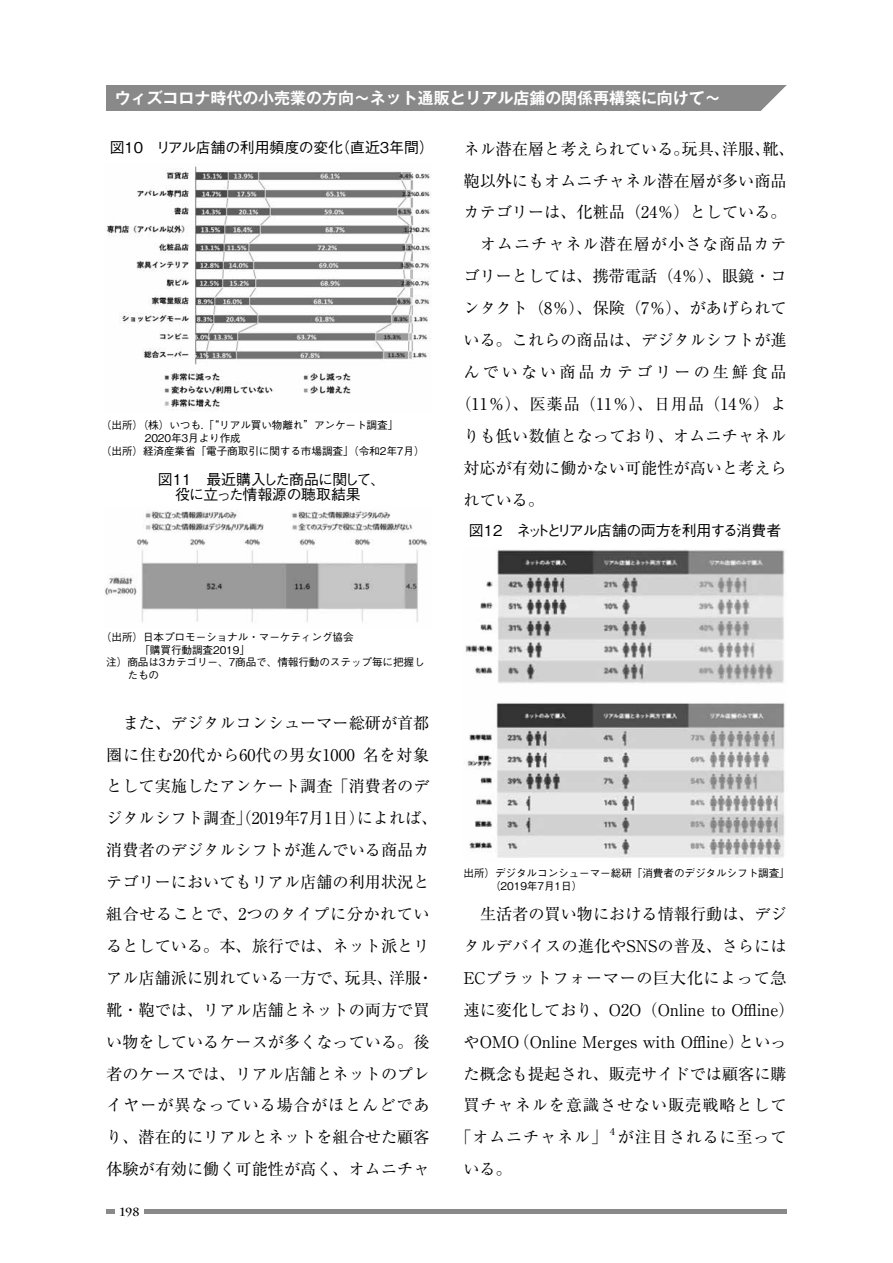
<style>
.page{position:relative;width:893px;height:1263px;background:#fff}
.page>*{position:absolute;margin:0;border:0;box-sizing:border-box;transform-origin:0 0}
.t1{font:16.2px/32px "Ryumin Pro";color:#000;text-align:center}
.t2{font:16.2px "Ryumin Pro";letter-spacing:.05em;color:#000}
.t3{font:16.2px "Ryumin Pro";letter-spacing:.035em;color:#000}
.t4{font:16.2px "Ryumin Pro";letter-spacing:.055em;color:#000}
.t5{font:16.2px "Ryumin Pro";letter-spacing:.06em;color:#000}
.t6{font:16.2px "Ryumin Pro";letter-spacing:.185em;color:#000}
.t7{font:700 15.9px "Gothic MB101 Pro De";color:#fff}
.t8{font:500 14.85px/14.9px "Gothic BBB Pro";letter-spacing:-.03em;color:#000;text-align:center}
.t9{font:500 14.85px "Gothic BBB Pro";color:#000}
.t10{font:500 14.85px "Gothic BBB Pro";letter-spacing:-.06em;color:#000}
.t11{font:700 11.7px "Charlemagne Std";color:#000}
.t12{font:500 10.65px/12.8px "Gothic BBB Pro";letter-spacing:-.01em;color:#000}
.t13{font:9.45px "Ryumin Pro";color:#000}
</style>
<div class="page">
<div style="left:106px;top:85px;width:681px;height:26px;background:#898989"></div>
<svg style="left:761px;top:85px;width:26px;height:26px"></svg>
<hr style="left:145px;top:1210px;width:642px;height:4px;background:#898989">
<svg style="left:106px;top:1210px;width:9px;height:4px"></svg>
<img style="left:106px;top:166px;width:325px;height:245px">
<img style="left:104px;top:510px;width:324px;height:113px">
<img style="left:465px;top:549px;width:320px;height:309px">
<p class="t7" style="left:115px;top:85px;width:607px">ウィズコロナ時代の小売業の方向〜ネット通販とリアル店鋪の関係再構築に向けて〜</p>
<p class="t9" style="left:110px;top:136px;width:326px">図10　リアル店舗の利用頻度の変化（直近3年間）</p>
<p class="t12" style="left:101px;top:418px;width:299px">（出所）（株）いつも.「“リアル買い物離れ”アンケート調査」</p>
<p class="t12" style="left:106px;top:430px;width:136px">　　　 2020年3月より作成</p>
<p class="t12" style="left:101px;top:443px;width:325px">（出所）経済産業省「電子商取引に関する市場調査」（令和2年7月）</p>
<p class="t8" style="left:158px;top:470px;width:229px">図11　最近購入した商品に関して、役に立った情報源の聴取結果</p>
<p class="t1" style="left:463px;top:131px;width:333px">ネル潜在層と考えられている。玩具、洋服、靴、</p>
<p class="t1" style="left:463px;top:163px;width:325px">鞄以外にもオムニチャネル潜在層が多い商品</p>
<p class="t1" style="left:463px;top:195px;width:325px">カテゴリーは、化粧品（24％）としている。</p>
<p class="t5" style="left:480px;top:231px;width:308px">オムニチャネル潜在層が小さな商品カテ</p>
<p class="t1" style="left:463px;top:259px;width:325px">ゴリーとしては、携帯電話（4％）、眼鏡・コ</p>
<p class="t1" style="left:463px;top:291px;width:325px">ンタクト（8％）、保険（7％）、があげられて</p>
<p class="t1" style="left:463px;top:323px;width:325px">いる。これらの商品は、デジタルシフトが進</p>
<p class="t6" style="left:463px;top:359px;width:325px">んでいない商品カテゴリーの生鮮食品</p>
<p class="t2" style="left:455px;top:391px;width:333px">（11％）、医薬品（11％）、日用品（14％）よ</p>
<p class="t1" style="left:463px;top:419px;width:325px">りも低い数値となっており、オムニチャネル</p>
<p class="t1" style="left:463px;top:450px;width:325px">対応が有効に働かない可能性が高いと考えら</p>
<p class="t1" style="left:463px;top:482px;width:82px">れている。</p>
<p class="t10" style="left:469px;top:519px;width:314px">図12　ネットとリアル店舗の両方を利用する消費者</p>
<p class="t12" style="left:101px;top:629px;width:254px">（出所）日本プロモーショナル・マーケティング協会</p>
<p class="t12" style="left:106px;top:642px;width:145px">　　　 「購買行動調査2019」</p>
<p class="t12" style="left:106px;top:655px;width:320px">注）商品は3カテゴリー、7商品で、情報行動のステップ毎に把握し</p>
<p class="t12" style="left:128px;top:667px;width:33px">たもの</p>
<p class="t1" style="left:106px;top:705px;width:333px">また、デジタルコンシューマー総研が首都<br>圏に住む20代から60代の男女1000 名を対象として実施したアンケート調査「消費者のデジタルシフト調査」（2019年7月1日）によれば、消費者のデジタルシフトが進んでいる商品カテゴリーにおいてもリアル店舗の利用状況と組合せることで、2つのタイプに分かれているとしている。本、旅行では、ネット派とリアル店舗派に別れている一方で、玩具、洋服・靴・鞄では、リアル店舗とネットの両方で買い物をしているケースが多くなっている。後者のケースでは、リアル店舗とネットのプレイヤーが異なっている場合がほとんどであり、潜在的にリアルとネットを組合せた顧客体験が有効に働く可能性が高く、オムニチャ</p>
<p class="t11" style="left:120px;top:1205px;width:21px">198</p>
<p class="t12" style="left:490px;top:865px;width:301px;text-indent:-27px">出所）デジタルコンシューマー総研「消費者のデジタルシフト調査」（2019年7月1日）</p>
<p class="t1" style="left:480px;top:897px;width:308px">生活者の買い物における情報行動は、デジ</p>
<p class="t1" style="left:463px;top:929px;width:325px">タルデバイスの進化やSNSの普及、さらには</p>
<p class="t3" style="left:463px;top:965px;width:325px">ECプラットフォーマーの巨大化によって急</p>
<p class="t1" style="left:463px;top:992px;width:333px">速に変化しており、O2O（Online to Offline）</p>
<p class="t1" style="left:463px;top:1024px;width:325px">やOMO（Online Merges with Offline）といっ</p>
<p class="t1" style="left:463px;top:1056px;width:325px">た概念も提起され、販売サイドでは顧客に購</p>
<p class="t4" style="left:463px;top:1092px;width:325px">買チャネルを意識させない販売戦略として</p>
<p class="t2" style="left:455px;top:1124px;width:153px">「オムニチャネル」</p>
<p class="t13" style="left:608px;top:1124px;width:11px">４</p>
<p class="t2" style="left:618px;top:1124px;width:170px">が注目されるに至って</p>
<p class="t1" style="left:463px;top:1152px;width:50px">いる。</p>
</div>
